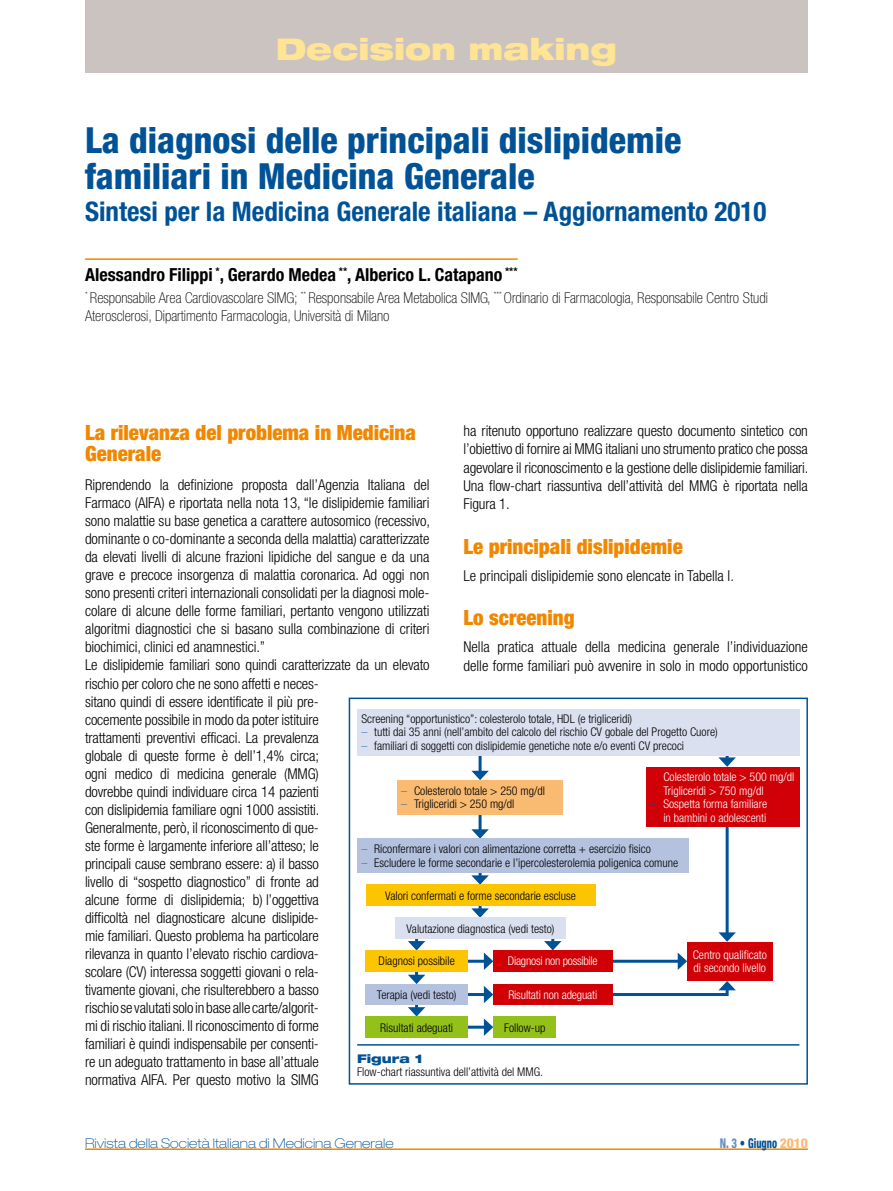
<style>
.page{position:relative;width:893px;height:1191px;background:#fff}
.page>*{position:absolute;margin:0;border:0;box-sizing:border-box;transform-origin:0 0}
.t1{font:800 condensed 36px/36px "Helvetica Neue LT Std";color:#005296}
.t2{font:900 expanded 30px "Helvetica Neue LT Std";color:#ffe495}
.t3{font:700 condensed 27px "Helvetica Neue LT Std";color:#005296}
.t4{font:900 condensed 21px/21px "Helvetica Neue LT Std";color:#f18700}
.t5{font:700 condensed 18px "Helvetica Neue LT Std";color:#000}
.t6{font:300 condensed 15px/18px "Helvetica Neue LT Std";letter-spacing:-.01em;color:#000}
.t7{font:100 condensed 15px/18px "Helvetica Neue LT Std";color:#000}
.t8{font:100 expanded 13.5px "Helvetica Neue LT Std";color:#005296}
.t9{font:800 condensed 13.5px "Helvetica Neue LT Std";color:#005296;scale:.8 1}
.t10{font:300 condensed 12px "Helvetica Neue LT Std";color:#000}
.t11{font:300 condensed 12px/13.5px "Helvetica Neue LT Std";color:#fff;text-align:right}
.t12{font:300 condensed 12px "Helvetica Neue LT Std";letter-spacing:-.02em;color:#fff}
.t13{font:900 expanded 12px "Helvetica Neue LT Std";color:#005296}
.s1{font-weight:100;color:#005296}
.s2{color:#678dbf}
.s3{color:#f9ba72}
</style>
<div class="page">
<div style="left:85px;top:0;width:723px;height:72px;background:#cac3c0"></div>
<hr style="left:85px;top:1148px;width:723px;height:2px;background:#f18700">
<div style="left:349px;top:697px;width:459px;height:387px;background:#fff;border:2px solid #005296"></div>
<hr style="left:85px;top:258px;width:433px;height:2px;background:#f18700">
<hr style="left:357px;top:1044px;width:442px;height:1px;background:#005296">
<hr style="left:479px;top:754px;width:3px;height:19px;background:#005296">
<svg style="left:471px;top:770px;width:18px;height:10px"></svg>
<hr style="left:479px;top:813px;width:3px;height:19px;background:#005296">
<svg style="left:471px;top:829px;width:18px;height:9px"></svg>
<svg style="left:471px;top:872px;width:18px;height:12px"></svg>
<svg style="left:471px;top:906px;width:18px;height:11px"></svg>
<svg style="left:544px;top:939px;width:17px;height:11px"></svg>
<svg style="left:408px;top:939px;width:17px;height:11px"></svg>
<svg style="left:408px;top:971px;width:17px;height:13px"></svg>
<svg style="left:408px;top:1004px;width:17px;height:12px"></svg>
<hr style="left:466px;top:1025px;width:21px;height:3px;background:#005296">
<svg style="left:484px;top:1018px;width:9px;height:18px"></svg>
<hr style="left:467px;top:993px;width:20px;height:3px;background:#005296">
<svg style="left:484px;top:986px;width:9px;height:17px"></svg>
<hr style="left:467px;top:959px;width:20px;height:3px;background:#005296">
<svg style="left:484px;top:952px;width:9px;height:18px"></svg>
<svg style="left:612px;top:981px;width:124px;height:16px"></svg>
<hr style="left:610px;top:959px;width:70px;height:3px;background:#005296">
<svg style="left:678px;top:953px;width:9px;height:17px"></svg>
<hr style="left:726px;top:825px;width:3px;height:110px;background:#005296">
<svg style="left:718px;top:932px;width:18px;height:9px"></svg>
<svg style="left:718px;top:755px;width:18px;height:12px"></svg>
<div style="left:357px;top:708px;width:442px;height:47px;background:#dae0f0"></div>
<div style="left:397px;top:780px;width:166px;height:34px;background:#f9ba72"></div>
<div style="left:646px;top:767px;width:153px;height:60px;background:#d10007"></div>
<div style="left:357px;top:838px;width:332px;height:34px;background:#b4c2e0"></div>
<div style="left:366px;top:884px;width:229px;height:22px;background:#fdc500"></div>
<div style="left:395px;top:917px;width:171px;height:22px;background:#dae0f0"></div>
<div style="left:493px;top:984px;width:119px;height:20px;background:#d10007"></div>
<div style="left:366px;top:1016px;width:102px;height:21px;background:#93c11a"></div>
<div style="left:366px;top:950px;width:102px;height:21px;background:#fdc500"></div>
<div style="left:493px;top:950px;width:119px;height:21px;background:#d10007"></div>
<div style="left:687px;top:942px;width:85px;height:38px;background:#d10007"></div>
<div style="left:493px;top:1016px;width:63px;height:21px;background:#93c11a"></div>
<div style="left:366px;top:984px;width:102px;height:20px;background:#b4c2e0"></div>
<h2 class="t2" style="left:276px;top:29px;width:343px">Decision making</h2>
<h1 class="t1" style="left:85px;top:122px;width:598px">La diagnosi delle principali dislipidemie familiari in Medicina Generale</h1>
<h3 class="t3" style="left:85px;top:195px;width:683px">Sintesi per la Medicina Generale italiana – Aggiornamento 2010</h3>
<p class="t5" style="left:85px;top:264px;width:434px">Alessandro Filippi <sup>*</sup>, Gerardo Medea <sup>**</sup>, Alberico L. Catapano <sup>***</sup></p>
<p class="t7" style="left:85px;top:289px;width:684px"><sup>*</sup> Responsabile Area Cardiovascolare SIMG; <sup>**</sup> Responsabile Area Metabolica SIMG, <sup>***</sup> Ordinario di Farmacologia, Responsabile Centro Studi<br>Aterosclerosi, Dipartimento Farmacologia, Università di Milano</p>
<h3 class="t4" style="left:85px;top:422px;width:332px">La rilevanza del problema in Medicina<br>Generale</h3>
<p class="t6" style="left:85px;top:476px;width:346px">Riprendendo la definizione proposta dall’Agenzia Italiana del Farmaco (AIFA) e riportata nella nota 13, “le dislipidemie familiari sono malattie su base genetica a carattere autosomico (recessivo, dominante o co-dominante a seconda della malattia) caratterizzate da elevati livelli di alcune frazioni lipidiche del sangue e da una grave e precoce insorgenza di malattia coronarica. Ad oggi non sono presenti criteri internazionali consolidati per la diagnosi mole&shy;colare di alcune delle forme familiari, pertanto vengono utilizzati algoritmi diagnostici che si basano sulla combinazione di criteri biochimici, clinici ed anamnestici.”<br>Le dislipidemie familiari sono quindi caratterizzate da un elevato rischio per coloro che ne sono affetti e neces-<br>sitano quindi di essere identificate il più pre-<br>cocemente possibile in modo da poter istituire<br>trattamenti preventivi efficaci. La prevalenza<br>globale di queste forme è dell’1,4% circa;<br>ogni medico di medicina generale (MMG)<br>dovrebbe quindi individuare circa 14 pazienti<br>con dislipidemia familiare ogni 1000 assistiti.<br>Generalmente, però, il riconoscimento di que-<br>ste forme è largamente inferiore all’atteso; le<br>principali cause sembrano essere: a) il basso<br>livello di “sospetto diagnostico” di fronte ad<br>alcune forme di dislipidemia; b) l’oggettiva<br>difficoltà nel diagnosticare alcune dislipide-<br>mie familiari. Questo problema ha particolare<br>rilevanza in quanto l’elevato rischio cardiova-<br>scolare (CV) interessa soggetti giovani o rela-<br>tivamente giovani, che risulterebbero a basso<br>rischio se valutati solo in base alle carte/algorit-<br>mi di rischio italiani. Il riconoscimento di forme<br>familiari è quindi indispensabile per consenti-<br>re un adeguato trattamento in base all’attuale<br>normativa AIFA. Per questo motivo la SIMG</p>
<p class="t6" style="left:463px;top:421px;width:346px;text-align:justify">ha ritenuto opportuno realizzare questo documento sintetico con l’obiettivo di fornire ai MMG italiani uno strumento pratico che possa agevolare il riconoscimento e la gestione delle dislipidemie familiari.<br>Una flow-chart riassuntiva dell’attività del MMG è riportata nella Figura 1.</p>
<h3 class="t4" style="left:463px;top:535px;width:221px">Le principali dislipidemie</h3>
<p class="t6" style="left:463px;top:566px;width:272px">Le principali dislipidemie sono elencate in Tabella I.</p>
<h3 class="t4" style="left:463px;top:607px;width:113px">Lo screening</h3>
<p class="t6" style="left:463px;top:637px;width:346px">Nella pratica attuale della medicina generale l’individuazione delle forme familiari può avvenire in solo in modo opportunistico</p>
<p class="t10" style="left:361px;top:711px;width:272px">Screening “opportunistico”: colesterolo totale, HDL (e trigliceridi)</p>
<p class="t10" style="left:361px;top:725px;width:358px"><span class="s1">–</span> tutti dai 35 anni (nell’ambito del calcolo del rischio CV gobale del Progetto Cuore)</p>
<p class="t10" style="left:361px;top:738px;width:324px"><span class="s1">–</span> familiari di soggetti con dislipidemie genetiche note e/o eventi CV precoci</p>
<p class="t10" style="left:401px;top:783px;width:145px"><span class="s1">–</span> Colesterolo totale &gt; 250 mg/dl</p>
<p class="t10" style="left:401px;top:797px;width:115px"><span class="s1">–</span> Trigliceridi &gt; 250 mg/dl</p>
<p class="t11" style="left:651px;top:770px;width:145px"><span class="s1">–</span> Colesterolo totale &gt; 500 mg/dl</p>
<p class="t11" style="left:651px;top:783px;width:115px"><span class="s1">–</span> Trigliceridi &gt; 750 mg/dl</p>
<p class="t11" style="left:651px;top:797px;width:118px"><span class="s1">–</span> Sospetta forma familiare in bambini o adolescenti</p>
<p class="t10" style="left:361px;top:842px;width:291px"><span class="s1">–</span> Riconfermare i valori con alimentazione corretta + esercizio fisico</p>
<p class="t10" style="left:361px;top:855px;width:318px"><span class="s1">–</span> Escludere le forme secondarie e l’ipercolesterolemia poligenica comune</p>
<p class="t10" style="left:385px;top:888px;width:192px">Valori confermati e forme secondarie escluse</p>
<p class="t10" style="left:407px;top:921px;width:149px">Valutazione diagnostica (vedi testo)</p>
<p class="t10" style="left:379px;top:954px;width:78px">Diagnosi possibile</p>
<p class="t12" style="left:508px;top:954px;width:91px">Diagnosi non possibile</p>
<p class="t11" style="left:693px;top:947px;width:76px;text-align:left">Centro qualificato di secondo livello</p>
<p class="t11" style="left:508px;top:987px;width:90px">Risultati non adeguati</p>
<p class="t10" style="left:377px;top:987px;width:81px">Terapia (vedi testo)</p>
<p class="t10" style="left:380px;top:1020px;width:74px">Risultati adeguati</p>
<p class="t10" style="left:504px;top:1020px;width:43px">Follow-up</p>
<p class="t13" style="left:357px;top:1050px;width:67px">Figura 1</p>
<p class="t10" style="left:357px;top:1065px;width:187px">Flow-chart riassuntiva dell’attività del MMG.</p>
<p class="t8" style="left:85px;top:1135px;width:310px">Rivista della Società Italiana di Medicina Generale</p>
<p class="t9" style="left:720px;top:1135px;width:112px"><span class="s2">N. 3</span> • Giugno <span class="s3">2010</span></p>
</div>
